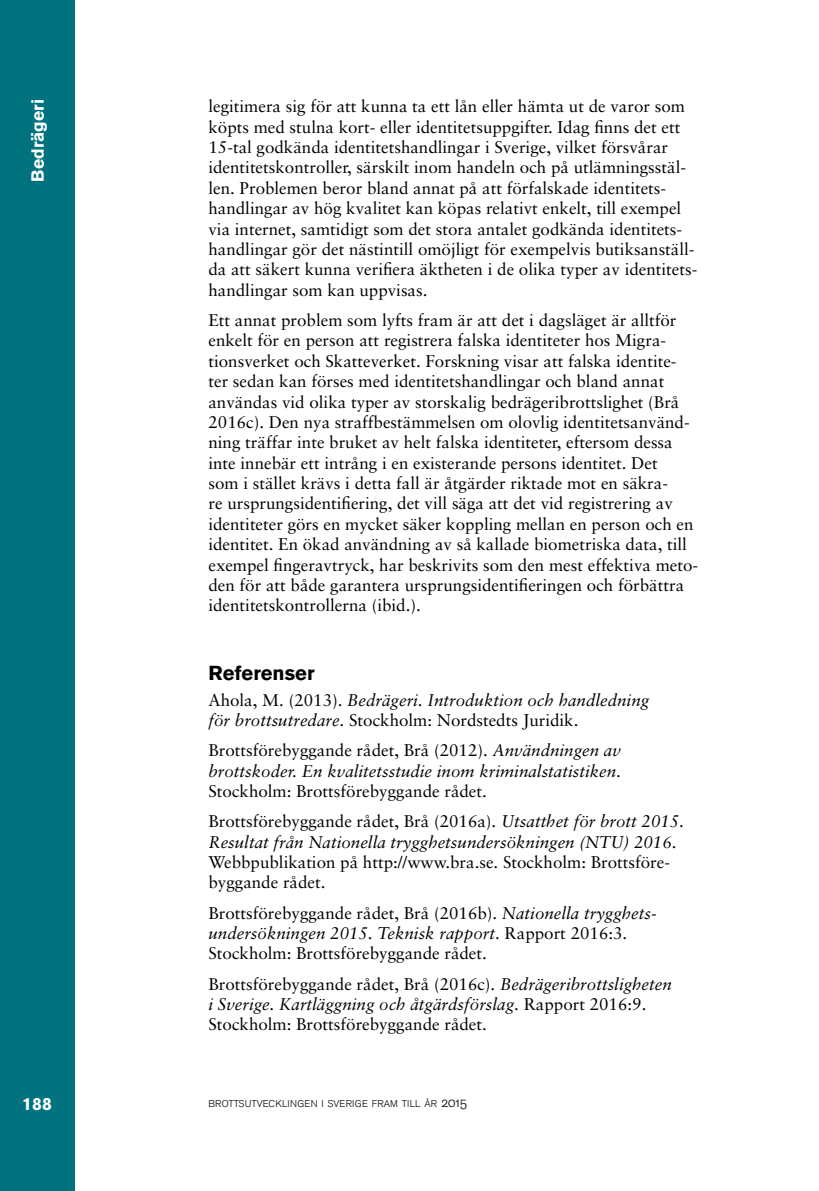
<style>
.page{position:relative;width:819px;height:1191px;background:#fff}
.page>*{position:absolute;margin:0;border:0;box-sizing:border-box;transform-origin:0 0}
.t1{font:700 20.12px "Akzidenz Grotesk BE";color:#000}
.t2{font:700 17.5px "Akzidenz Grotesk BE";color:#fff}
.t3{font:16.97px/20.3px "Sabon";color:#000}
.t4{font:italic 16.97px/20.3px "Sabon";color:#000}
.t5{font:9.8px "Akzidenz Grotesk BE Light Os F";letter-spacing:.02em;color:#000}
.s1{font-style:normal}
.s2{font-style:italic}
.s3{font-size:14px}
</style>
<div class="page">
<div style="left:0;top:0;width:74px;height:1191px;background:#00737e"></div>
<p class="t2" style="left:28px;top:182px;width:84px;rotate:-90deg">Bedrägeri</p>
<p class="t3" style="left:208px;top:96px;width:490px">legitimera sig för att kunna ta ett lån eller hämta ut de varor som köpts med stulna kort- eller identitetsuppgifter. Idag finns det ett 15-tal godkända identitetshandlingar i Sverige, vilket försvårar identitetskontroller, särskilt inom handeln och på utlämningsstäl&shy;len. Problemen beror bland annat på att förfalskade identitets&shy;handlingar av hög kvalitet kan köpas relativt enkelt, till exempel via internet, samtidigt som det stora antalet godkända identitets&shy;handlingar gör det nästintill omöjligt för exempelvis butiksanställ&shy;da att säkert kunna verifiera äktheten i de olika typer av identitets&shy;handlingar som kan uppvisas.</p>
<p class="t3" style="left:208px;top:310px;width:491px">Ett annat problem som lyfts fram är att det i dagsläget är alltför enkelt för en person att registrera falska identiteter hos Migra&shy;tionsverket och Skatteverket. Forskning visar att falska identite&shy;ter sedan kan förses med identitetshandlingar och bland annat användas vid olika typer av storskalig bedrägeribrottslighet (Brå 2016c). Den nya straffbestämmelsen om olovlig identitetsanvänd&shy;ning träffar inte bruket av helt falska identiteter, eftersom dessa inte innebär ett intrång i en existerande persons identitet. Det<br>som i stället krävs i detta fall är åtgärder riktade mot en säkra-<br>re ursprungsidentifiering, det vill säga att det vid registrering av identiteter görs en mycket säker koppling mellan en person och en identitet. En ökad användning av så kallade biometriska data, till exempel fingeravtryck, har beskrivits som den mest effektiva meto&shy;den för att både garantera ursprungsidentifieringen och förbättra identitetskontrollerna (ibid.).</p>
<p class="t1" style="left:208px;top:661px;width:108px">Referenser</p>
<p class="t4" style="left:208px;top:689px;width:442px"><span class="s1">Ahola, M. (2013).</span> Bedrägeri. Introduktion och handledning för brottsutredare<span class="s1">. Stockholm: Nordstedts Juridik.</span></p>
<p class="t3" style="left:208px;top:740px;width:414px;text-align:justify">Brottsförebyggande rådet, Brå (2012). <span class="s2">Användningen av brottskoder. En kvalitetsstudie inom kriminalstatistiken</span>.<br>Stockholm: Brottsförebyggande rådet.</p>
<p class="t3" style="left:208px;top:811px;width:477px">Brottsförebyggande rådet, Brå (2016a). <span class="s2">Utsatthet för brott 2015.<br>Resultat från Nationella trygghetsundersökningen (NTU) 2016</span>.<br>Webbpublikation på http://www.bra.se. Stockholm: Brottsföre&shy;byggande rådet.</p>
<p class="t3" style="left:208px;top:902px;width:448px">Brottsförebyggande rådet, Brå (2016b). <span class="s2">Nationella trygghets&shy;undersökningen 2015. Teknisk rapport</span>. Rapport 2016:3.<br>Stockholm: Brottsförebyggande rådet.</p>
<p class="t3" style="left:208px;top:973px;width:465px">Brottsförebyggande rådet, Brå (2016c). <span class="s2">Bedrägeribrottsligheten i Sverige. Kartläggning och åtgärdsförslag</span>. Rapport 2016:9.<br>Stockholm: Brottsförebyggande rådet.</p>
<p class="t2" style="left:22px;top:1093px;width:31px">188</p>
<p class="t5" style="left:208px;top:1098px;width:260px">BROTTSUTVECKLINGEN I SVERIGE FRAM TILL ÅR <span class="s3">2015</span></p>
</div>
